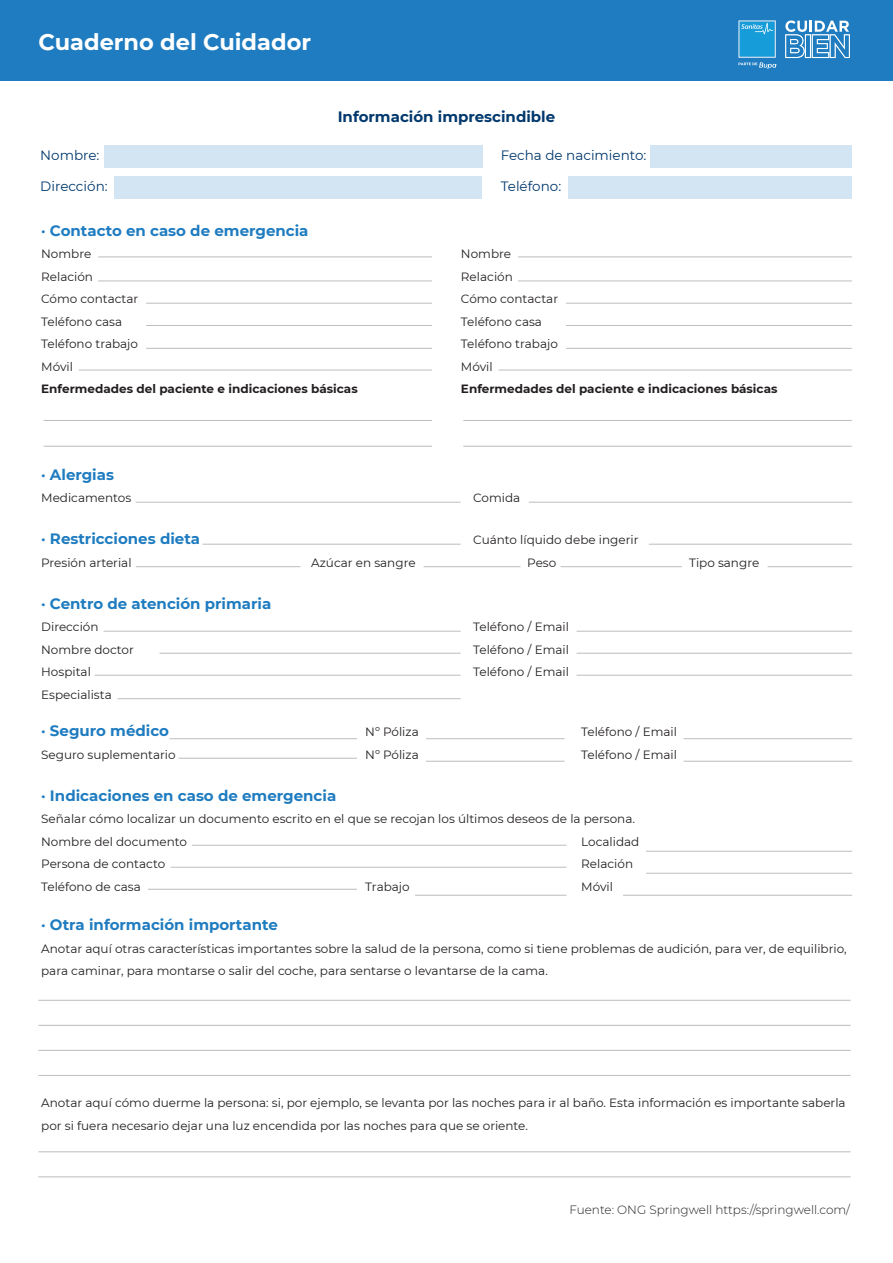
<style>
.page{position:relative;width:893px;height:1263px;background:#fff}
.page>*{position:absolute;margin:0;border:0;box-sizing:border-box;transform-origin:0 0}
.t1{font:700 22.5px "Montserrat";color:#fff}
.t2{font:700 15px "Montserrat";color:#1f7cc0}
.t3{font:700 15px "Montserrat";color:#00386d}
.t4{font:13.5px "Montserrat";color:#00386d}
.t5{font:12px/22.5px "Montserrat";color:#231f20}
.t6{font:700 12px "Montserrat";color:#231f20}
.t7{font:300 12px "Montserrat";color:#231f20}
</style>
<div class="page">
<div style="left:0;top:0;width:893px;height:81px;background:#1f7cc0"></div>
<svg style="left:785px;top:20px;width:65px;height:38px"></svg>
<svg style="left:738px;top:20px;width:38px;height:49px"></svg>
<hr style="left:38px;top:1000px;width:813px;height:1px;background:#bcbdc0">
<hr style="left:38px;top:1025px;width:813px;height:1px;background:#bcbdc0">
<hr style="left:38px;top:1050px;width:813px;height:1px;background:#bcbdc0">
<hr style="left:38px;top:1075px;width:813px;height:1px;background:#bcbdc0">
<hr style="left:38px;top:1151px;width:813px;height:1px;background:#bcbdc0">
<hr style="left:38px;top:1176px;width:813px;height:1px;background:#bcbdc0">
<hr style="left:98px;top:257px;width:334px;height:1px;background:#bcbdc0">
<hr style="left:136px;top:502px;width:325px;height:1px;background:#bcbdc0">
<hr style="left:529px;top:502px;width:323px;height:1px;background:#bcbdc0">
<hr style="left:104px;top:631px;width:357px;height:1px;background:#bcbdc0">
<hr style="left:577px;top:631px;width:275px;height:1px;background:#bcbdc0">
<hr style="left:426px;top:738px;width:138px;height:1px;background:#bcbdc0">
<hr style="left:170px;top:738px;width:187px;height:1px;background:#bcbdc0">
<hr style="left:684px;top:738px;width:168px;height:1px;background:#bcbdc0">
<hr style="left:426px;top:761px;width:138px;height:1px;background:#bcbdc0">
<hr style="left:178px;top:758px;width:179px;height:1px;background:#bcbdc0">
<hr style="left:684px;top:761px;width:168px;height:1px;background:#bcbdc0">
<hr style="left:160px;top:653px;width:301px;height:1px;background:#bcbdc0">
<hr style="left:577px;top:653px;width:275px;height:1px;background:#bcbdc0">
<hr style="left:94px;top:675px;width:367px;height:1px;background:#bcbdc0">
<hr style="left:118px;top:698px;width:343px;height:1px;background:#bcbdc0">
<hr style="left:577px;top:675px;width:275px;height:1px;background:#bcbdc0">
<hr style="left:192px;top:845px;width:375px;height:1px;background:#bcbdc0">
<hr style="left:646px;top:851px;width:206px;height:1px;background:#bcbdc0">
<hr style="left:171px;top:867px;width:396px;height:1px;background:#bcbdc0">
<hr style="left:646px;top:873px;width:206px;height:1px;background:#bcbdc0">
<hr style="left:415px;top:895px;width:152px;height:1px;background:#bcbdc0">
<hr style="left:148px;top:889px;width:209px;height:1px;background:#bcbdc0">
<hr style="left:623px;top:895px;width:229px;height:1px;background:#bcbdc0">
<hr style="left:202px;top:544px;width:259px;height:1px;background:#bcbdc0">
<hr style="left:649px;top:544px;width:203px;height:1px;background:#bcbdc0">
<hr style="left:136px;top:566px;width:165px;height:1px;background:#bcbdc0">
<hr style="left:768px;top:566px;width:84px;height:1px;background:#bcbdc0">
<hr style="left:561px;top:566px;width:121px;height:1px;background:#bcbdc0">
<hr style="left:424px;top:566px;width:97px;height:1px;background:#bcbdc0">
<hr style="left:98px;top:281px;width:334px;height:1px;background:#bcbdc0">
<hr style="left:146px;top:303px;width:286px;height:1px;background:#bcbdc0">
<hr style="left:146px;top:325px;width:286px;height:1px;background:#bcbdc0">
<hr style="left:146px;top:348px;width:286px;height:1px;background:#bcbdc0">
<hr style="left:79px;top:370px;width:353px;height:1px;background:#bcbdc0">
<hr style="left:44px;top:420px;width:388px;height:1px;background:#bcbdc0">
<hr style="left:44px;top:446px;width:388px;height:1px;background:#bcbdc0">
<hr style="left:518px;top:257px;width:334px;height:1px;background:#bcbdc0">
<hr style="left:518px;top:281px;width:334px;height:1px;background:#bcbdc0">
<hr style="left:566px;top:303px;width:286px;height:1px;background:#bcbdc0">
<hr style="left:566px;top:325px;width:286px;height:1px;background:#bcbdc0">
<hr style="left:566px;top:348px;width:286px;height:1px;background:#bcbdc0">
<hr style="left:498px;top:370px;width:354px;height:1px;background:#bcbdc0">
<hr style="left:463px;top:420px;width:389px;height:1px;background:#bcbdc0">
<hr style="left:463px;top:446px;width:389px;height:1px;background:#bcbdc0">
<div style="left:104px;top:145px;width:378px;height:23px;background:#d3e5f2"></div>
<div style="left:650px;top:145px;width:201px;height:23px;background:#d3e5f2"></div>
<div style="left:114px;top:176px;width:368px;height:22px;background:#d3e5f2"></div>
<div style="left:568px;top:176px;width:283px;height:22px;background:#d3e5f2"></div>
<h1 class="t1" style="left:38px;top:26px;width:274px">Cuaderno del Cuidador</h1>
<p class="t3" style="left:338px;top:106px;width:219px">Información imprescindible</p>
<p class="t4" style="left:40px;top:146px;width:61px">Nombre:</p>
<p class="t4" style="left:501px;top:146px;width:147px">Fecha de nacimiento:</p>
<p class="t4" style="left:40px;top:177px;width:69px">Dirección:</p>
<p class="t4" style="left:501px;top:177px;width:62px">Teléfono:</p>
<p class="t2" style="left:41px;top:220px;width:269px">· Contacto en caso de emergencia</p>
<p class="t5" style="left:41px;top:242px;width:99px">Nombre<br>Relación<br>Cómo contactar<br>Teléfono casa<br>Teléfono trabajo<br>Móvil</p>
<p class="t6" style="left:41px;top:380px;width:318px">Enfermedades del paciente e indicaciones básicas</p>
<p class="t5" style="left:461px;top:242px;width:99px">Nombre<br>Relación<br>Cómo contactar<br>Teléfono casa<br>Teléfono trabajo<br>Móvil</p>
<p class="t6" style="left:461px;top:380px;width:318px">Enfermedades del paciente e indicaciones básicas</p>
<p class="t2" style="left:41px;top:463px;width:74px">· Alergias</p>
<p class="t5" style="left:41px;top:486px;width:92px">Medicamentos</p>
<p class="t5" style="left:473px;top:486px;width:49px">Comida</p>
<p class="t2" style="left:41px;top:528px;width:160px">· Restricciones dieta</p>
<p class="t5" style="left:473px;top:528px;width:167px">Cuánto líquido debe ingerir</p>
<p class="t5" style="left:41px;top:551px;width:92px">Presión arterial</p>
<p class="t5" style="left:311px;top:551px;width:106px">Azúcar en sangre</p>
<p class="t5" style="left:527px;top:551px;width:31px">Peso</p>
<p class="t5" style="left:689px;top:551px;width:71px">Tipo sangre</p>
<p class="t2" style="left:41px;top:592px;width:232px">· Centro de atención primaria</p>
<p class="t5" style="left:41px;top:615px;width:59px">Dirección</p>
<p class="t5" style="left:473px;top:615px;width:97px">Teléfono / Email</p>
<p class="t5" style="left:41px;top:638px;width:94px">Nombre doctor</p>
<p class="t5" style="left:473px;top:638px;width:97px">Teléfono / Email</p>
<p class="t5" style="left:41px;top:660px;width:51px">Hospital</p>
<p class="t5" style="left:473px;top:660px;width:97px">Teléfono / Email</p>
<p class="t5" style="left:41px;top:683px;width:72px">Especialista</p>
<p class="t2" style="left:41px;top:720px;width:129px">· Seguro médico</p>
<p class="t5" style="left:365px;top:720px;width:55px">Nº Póliza</p>
<p class="t5" style="left:581px;top:720px;width:97px">Teléfono / Email</p>
<p class="t5" style="left:41px;top:743px;width:136px">Seguro suplementario</p>
<p class="t5" style="left:365px;top:743px;width:55px">Nº Póliza</p>
<p class="t5" style="left:581px;top:743px;width:97px">Teléfono / Email</p>
<p class="t2" style="left:41px;top:784px;width:297px">· Indicaciones en caso de emergencia</p>
<p class="t5" style="left:41px;top:807px;width:595px">Señalar cómo localizar un documento escrito en el que se recojan los últimos deseos de la persona.<br>Nombre del documento</p>
<p class="t5" style="left:581px;top:830px;width:60px">Localidad</p>
<p class="t5" style="left:41px;top:852px;width:126px">Persona de contacto</p>
<p class="t5" style="left:581px;top:852px;width:53px">Relación</p>
<p class="t5" style="left:41px;top:875px;width:101px">Teléfono de casa</p>
<p class="t5" style="left:365px;top:875px;width:46px">Trabajo</p>
<p class="t5" style="left:581px;top:875px;width:33px">Móvil</p>
<p class="t2" style="left:41px;top:914px;width:238px">· Otra información importante</p>
<p class="t5" style="left:41px;top:937px;width:807px">Anotar aquí otras características importantes sobre la salud de la persona, como si tiene problemas de audición, para ver, de equilibrio, para caminar, para montarse o salir del coche, para sentarse o levantarse de la cama.</p>
<p class="t5" style="left:41px;top:1091px;width:806px">Anotar aquí cómo duerme la persona: si, por ejemplo, se levanta por las noches para ir al baño. Esta información es importante saberla por si fuera necesario dejar una luz encendida por las noches para que se oriente.</p>
<p class="t7" style="left:569px;top:1202px;width:282px">Fuente: ONG Springwell https://springwell.com/</p>
</div>
